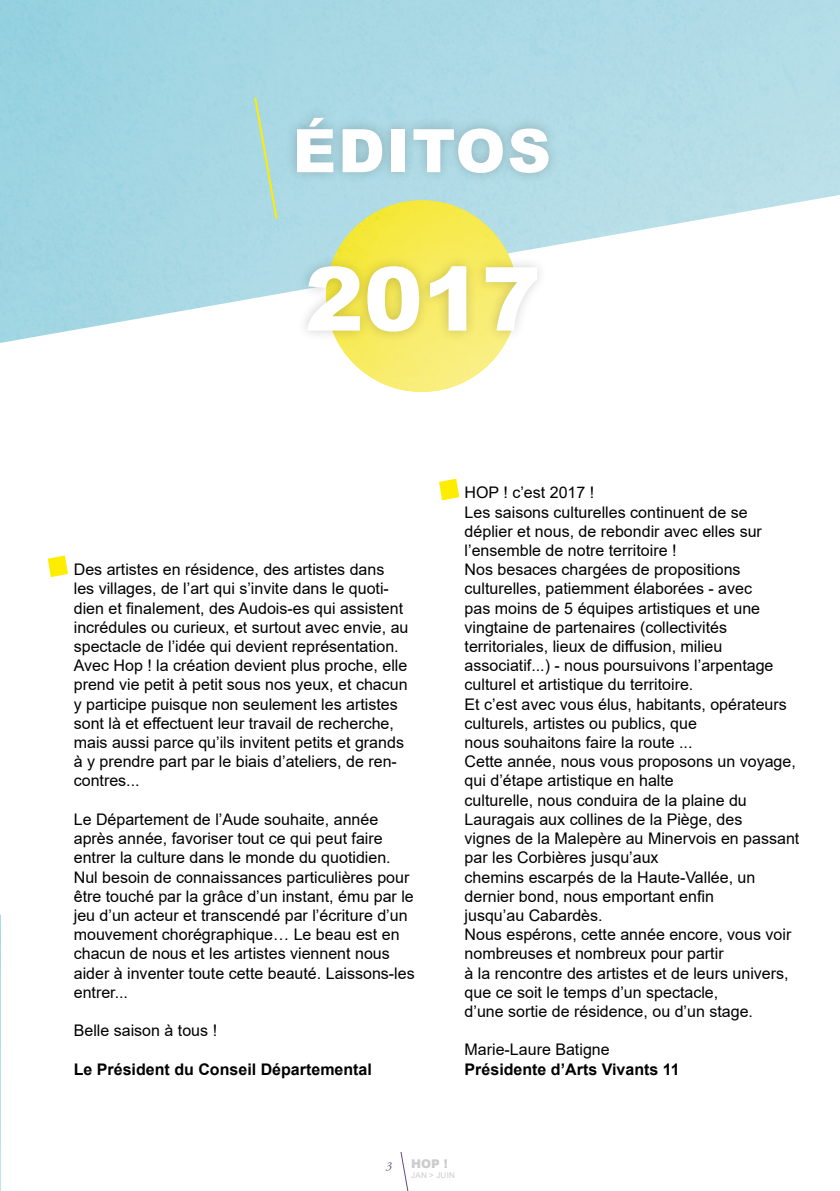
<style>
.page{position:relative;width:840px;height:1191px;background:#fff}
.page>*{position:absolute;margin:0;border:0;box-sizing:border-box;transform-origin:0 0}
.t1{font:900 88.4px "Arial";color:#fff}
.t2{font:900 60px "Arial";letter-spacing:.035em;color:#fff}
.t3{font:16px/19.2px "Arial";color:#000}
.t4{font:700 16px "Arial";color:#000}
.t5{font:900 12px "Arial";color:#ccc}
.t6{font:italic 12px "Adobe Garamond Pro";color:#654a78}
.t7{font:8px "Arial";letter-spacing:.035em;color:#ccc}
</style>
<div class="page">
<svg style="left:400px;top:1152px;width:9px;height:39px"></svg>
<img style="left:74px;top:0;width:765px;height:330px">
<img style="left:326px;top:200px;width:191px;height:192px;border-radius:96px">
<div style="left:295px;top:254px;width:253px;height:89px;background:#000;opacity:.19"></div>
<div style="left:284px;top:105px;width:276px;height:80px;background:#000;opacity:.19"></div>
<svg style="left:253px;top:96px;width:26px;height:125px;background:#afdad3"></svg>
<svg style="left:439px;top:479px;width:20px;height:21px"></svg>
<img style="left:0;top:914px;width:1px;height:277px">
<img style="left:0;top:0;width:74px;height:577px">
<h2 class="t2" style="left:292px;top:107px;width:259px">Éditos</h2>
<h1 class="t1" style="left:304px;top:235px;width:237px">2017</h1>
<p class="t3" style="left:74px;top:560px;width:336px">Des artistes en résidence, des artistes dans les villages, de l’art qui s’invite dans le quoti&shy;dien et finalement, des Audois-es qui assistent incrédules ou curieux, et surtout avec envie, au spectacle de l’idée qui devient représentation.<br>Avec Hop ! la création devient plus proche, elle prend vie petit à petit sous nos yeux, et chacun y participe puisque non seulement les artistes sont là et effectuent leur travail de recherche, mais aussi parce qu’ils invitent petits et grands à y prendre part par le biais d’ateliers, de ren&shy;contres...</p>
<p class="t3" style="left:74px;top:809px;width:342px">Le Département de l’Aude souhaite, année après année, favoriser tout ce qui peut faire entrer la culture dans le monde du quotidien.<br>N ul besoin de connaissances particulières pour être touché par la grâce d’un instant, ému par le jeu d’un acteur et transcendé par l’écriture d’un mouvement chorégraphique… Le beau est en chacun de nous et les artistes viennent nous aider à inventer toute cette beauté. Laissons-les entrer...</p>
<p class="t3" style="left:74px;top:1020px;width:145px">Belle saison à tous !</p>
<p class="t4" style="left:74px;top:1057px;width:299px">Le Président du Conseil Départemental</p>
<p class="t3" style="left:464px;top:483px;width:336px">HOP ! c’est 2017 !<br>Les saisons culturelles continuent de se déplier et nous, de rebondir avec elles sur l’ensemble de notre territoire !<br>N os besaces chargées de propositions culturelles, patiemment élaborées - avec<br>pas moins de 5 équipes artistiques et une vingtaine de partenaires (collectivités territoriales, lieux de diffusion, milieu associatif...) - nous poursuivons l’arpentage culturel et artistique du territoire.<br>Et c’est avec vous élus, habitants, opérateurs culturels, artistes ou publics, que<br>nous souhaitons faire la route ...<br>Cette année, nous vous proposons un voyage, qui d’étape artistique en halte<br>culturelle, nous conduira de la plaine du Lauragais aux collines de la Piège, des<br>vignes de la Malepère au Minervois en passant par les Corbières jusqu’aux<br>chemins escarpés de la Haute-Vallée, un dernier bond, nous emportant enfin<br>jusqu’au Cabardès.<br>Nous espérons, cette année encore, vous voir nombreuses et nombreux pour partir<br>à la rencontre des artistes et de leurs univers, que ce soit le temps d’un spectacle,<br>d’une sortie de résidence, ou d’un stage.</p>
<p class="t3" style="left:464px;top:1040px;width:146px">Marie-Laure Batigne</p>
<p class="t4" style="left:464px;top:1057px;width:216px">Présidente d’Arts Vivants 11</p>
<p class="t6" style="left:385px;top:1159px;width:7px">3</p>
<p class="t5" style="left:411px;top:1155px;width:38px">HOP !</p>
<p class="t7" style="left:411px;top:1169px;width:45px">Jan &gt; Juin</p>
</div>
